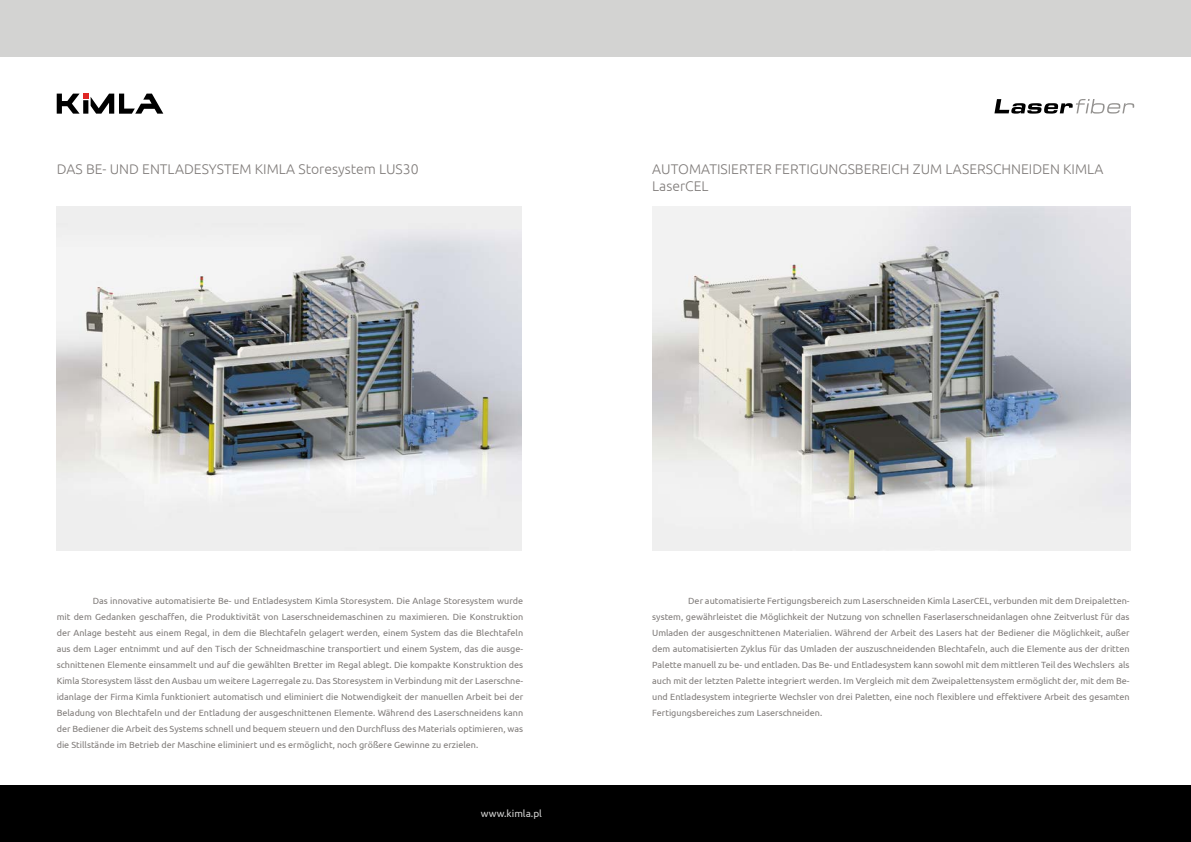
<style>
.page{position:relative;width:1191px;height:842px;background:#fff}
.page>*{position:absolute;margin:0;border:0;box-sizing:border-box;transform-origin:0 0}
.t1{font:300 14px/16.8px "Ubuntu";color:#807c7a}
.t2{font:10px "Ubuntu";color:#d3d3d2}
.t3{font:9px/16px "Ubuntu";color:#807c7a;text-align:justify}
</style>
<div class="page">
<div style="left:0;top:0;width:1191px;height:57px;background:#d3d3d2"></div>
<div style="left:0;top:785px;width:1191px;height:57px;background:#000"></div>
<svg style="left:994px;top:99px;width:140px;height:15px"></svg>
<svg style="left:57px;top:94px;width:106px;height:20px"></svg>
<img style="left:57px;top:207px;width:465px;height:343px">
<img style="left:652px;top:207px;width:478px;height:344px">
<h1 class="t1" style="left:57px;top:160px;width:363px">DAS BE- UND ENTLADESYSTEM KIMLA Storesystem LUS30</h1>
<h1 class="t1" style="left:652px;top:160px;width:453px">AUTOMATISIERTER FERTIGUNGSBEREICH ZUM LASERSCHNEIDEN KIMLA<br>LaserCEL</h1>
<p class="t3" style="left:57px;top:592px;width:468px;text-indent:36px">Das innovative automatisierte Be- und Entladesystem Kimla Storesystem. Die Anlage Storesystem wurde mit dem Gedanken geschaffen, die Produktivität von Laserschneidemaschinen zu maximieren. Die Konstruktion der Anlage besteht aus einem Regal, in dem die Blechtafeln gelagert werden, einem System das die Blechtafeln aus dem Lager entnimmt und auf den Tisch der Schneidmaschine transportiert und einem System, das die ausge&shy;schnittenen Elemente einsammelt und auf die gewählten Bretter im Regal ablegt. Die kompakte Konstruktion des Kimla Storesystem lässt den Ausbau um weitere Lagerregale zu. Das Storesystem in Verbindung mit der Laserschne&shy;idanlage der Firma Kimla funktioniert automatisch und eliminiert die Notwendigkeit der manuellen Arbeit bei der Beladung von Blechtafeln und der Entladung der ausgeschnittenen Elemente. Während des Laserschneidens kann der Bediener die Arbeit des Systems schnell und bequem steuern und den Durchfluss des Materials optimieren, was die Stillstände im Betrieb der Maschine eliminiert und es ermöglicht, noch größere Gewinne zu erzielen.</p>
<p class="t3" style="left:652px;top:592px;width:479px;text-indent:36px">Der automatisierte Fertigungsbereich zum Laserschneiden Kimla LaserCEL, verbunden mit dem Dreipaletten&shy;system, gewährleistet die Möglichkeit der Nutzung von schnellen Faserlaserschneidanlagen ohne Zeitverlust für das Umladen der ausgeschnittenen Materialien. Während der Arbeit des Lasers hat der Bediener die Möglichkeit, außer dem automatisierten Zyklus für das Umladen der auszuschneidenden Blechtafeln, auch die Elemente aus der dritten Palette manuell zu be- und entladen. Das Be- und Entladesystem kann sowohl mit dem mittleren Teil des Wechslers als auch mit der letzten Palette integriert werden. Im Vergleich mit dem Zweipalettensystem ermöglicht der, mit dem Be&shy;und Entladesystem integrierte Wechsler von drei Paletten, eine noch flexiblere und effektivere Arbeit des gesamten Fertigungsbereiches zum Laserschneiden.</p>
<p class="t2" style="left:481px;top:807px;width:63px">www.kimla.pl</p>
</div>
